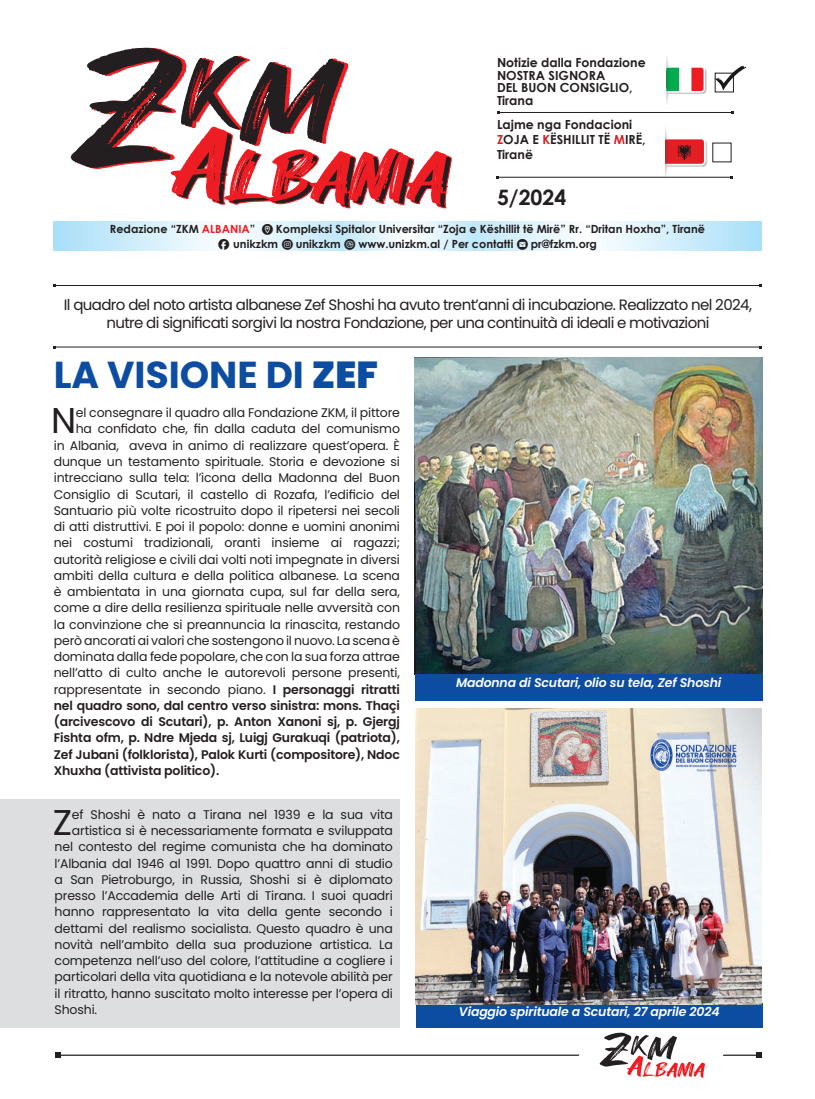
<style>
.page{position:relative;width:815px;height:1099px;background:#fff}
.page>*{position:absolute;margin:0;border:0;box-sizing:border-box;transform-origin:0 0}
.t1{font:700 37.5px "Poppins";color:#0d4da1}
.t2{font:35.88px "Poppins";color:#231f20}
.t3{font:700 21.25px "Century Gothic";color:#231f20}
.t4{font:15px/18px "Poppins";letter-spacing:-.04em;color:#231f20;text-align:center}
.t5{font:12.5px "Poppins";letter-spacing:-.015em;color:#231f20}
.t6{font:600 12.5px "Poppins";letter-spacing:-.015em;color:#231f20}
.t7{font:700 12.5px/12.5px "Century Gothic";color:#231f20}
.t8{font:italic 600 12.5px "Poppins";letter-spacing:-.015em;color:#fff}
.t9{font:700 11.25px/15px "Century Gothic";color:#231f20;text-align:center}
.s1{color:#d1232a}
.s2{color:#ee1d23}
.s3{font-family:"typeecon";font-weight:400}
.s4{font-weight:900}
.s5{font-weight:600}
</style>
<div class="page">
<div style="left:416px;top:1003px;width:347px;height:24px;background:#0d4da1"></div>
<svg style="left:53px;top:221px;width:709px;height:29px"></svg>
<svg style="left:665px;top:127px;width:43px;height:50px"></svg>
<svg style="left:666px;top:60px;width:41px;height:45px"></svg>
<img style="left:666px;top:66px;width:4px;height:27px">
<svg style="left:714px;top:66px;width:32px;height:24px"></svg>
<svg style="left:71px;top:47px;width:381px;height:162px"></svg>
<hr style="left:58px;top:1054px;width:701px;height:1px;background:#231f20">
<svg style="left:757px;top:1052px;width:5px;height:5px"></svg>
<svg style="left:56px;top:1052px;width:5px;height:5px"></svg>
<svg style="left:568px;top:1032px;width:165px;height:45px"></svg>
<img style="left:415px;top:357px;width:347px;height:316px">
<img style="left:416px;top:709px;width:346px;height:295px">
<hr style="left:54px;top:285px;width:707px;height:1px;background:#231f20">
<hr style="left:54px;top:347px;width:707px;height:1px;background:#231f20">
<div style="left:0;top:799px;width:400px;height:228px;background:#dddee0"></div>
<div style="left:415px;top:673px;width:347px;height:27px;background:#0d4da1"></div>
<hr style="left:498px;top:112px;width:234px;height:1px;background:#231f20">
<hr style="left:497px;top:177px;width:234px;height:1px;background:#231f20">
<p class="t7" style="left:497px;top:56px;width:150px">Notizie dalla Fondazione<br>NOSTRA SIGNORA<br>DEL BUON CONSIGLIO,<br>Tirana</p>
<p class="t7" style="left:497px;top:117px;width:150px;line-height:15px">Lajme nga Fondacioni<br><span class="s1">Z</span>OJA E <span class="s1">K</span>ËSHILLIT TË <span class="s1">M</span>IRË,<br>Tiranë</p>
<h3 class="t3" style="left:497px;top:181px;width:71px">5/2024</h3>
<p class="t9" style="left:110px;top:221px;width:597px">Redazione “ZKM <span class="s2">ALBANIA</span>” <span class="s3">M</span> Kompleksi Spitalor Universitar “Zoja e Këshillit të Mirë” Rr. “Dritan Hoxha”, Tiranë<br><span class="s3">F</span> unikzkm <span class="s3">I</span> unikzkm <span class="s3">D</span> www.unizkm.al / Per contatti <span class="s3">E</span> pr@fzkm.org</p>
<p class="t4" style="left:64px;top:296px;width:690px">Il quadro del noto artista albanese Zef Shoshi ha avuto trent’anni di incubazione. Realizzato nel 2024, nutre di significati sorgivi la nostra Fondazione, per una continuità di ideali e motivazioni</p>
<h1 class="t1" style="left:54px;top:353px;width:326px">LA VISIONE DI <span class="s4">ZEF</span></h1>
<h2 class="t2" style="left:51px;top:400px;width:27px">N</h2>
<p class="t5" style="left:76px;top:405px;width:326px">el consegnare il quadro alla Fondazione ZKM, il pittore</p>
<p class="t5" style="left:76px;top:422px;width:326px">ha confidato che, fin dalla caduta del comunismo</p>
<p class="t5" style="left:54px;top:438px;width:348px">in Albania, aveva in animo di realizzare quest’opera. È</p>
<p class="t5" style="left:54px;top:454px;width:348px">dunque un testamento spirituale. Storia e devozione si</p>
<p class="t5" style="left:54px;top:470px;width:348px">intrecciano sulla tela: l’icona della Madonna del Buon</p>
<p class="t5" style="left:54px;top:487px;width:348px">Consiglio di Scutari, il castello di Rozafa, l’edificio del</p>
<p class="t5" style="left:54px;top:503px;width:348px">Santuario più volte ricostruito dopo il ripetersi nei secoli</p>
<p class="t5" style="left:54px;top:519px;width:348px">di atti distruttivi. E poi il popolo: donne e uomini anonimi</p>
<p class="t5" style="left:54px;top:535px;width:348px">nei costumi tradizionali, oranti insieme ai ragazzi;</p>
<p class="t5" style="left:54px;top:552px;width:348px">autorità religiose e civili dai volti noti impegnate in diversi</p>
<p class="t5" style="left:54px;top:568px;width:348px">ambiti della cultura e della politica albanese. La scena</p>
<p class="t5" style="left:54px;top:584px;width:348px">è ambientata in una giornata cupa, sul far della sera,</p>
<p class="t5" style="left:54px;top:600px;width:348px">come a dire della resilienza spirituale nelle avversità con</p>
<p class="t5" style="left:54px;top:617px;width:348px">la convinzione che si preannuncia la rinascita, restando</p>
<p class="t5" style="left:54px;top:633px;width:348px">però ancorati ai valori che sostengono il nuovo. La scena è</p>
<p class="t5" style="left:54px;top:649px;width:348px">dominata dalla fede popolare, che con la sua forza attrae</p>
<p class="t5" style="left:54px;top:665px;width:348px">nell’atto di culto anche le autorevoli persone presenti,</p>
<p class="t5" style="left:54px;top:682px;width:348px">rappresentate in secondo piano. <span class="s5">I personaggi ritratti</span></p>
<p class="t6" style="left:54px;top:698px;width:348px">nel quadro sono, dal centro verso sinistra: mons. Thaçi</p>
<p class="t6" style="left:54px;top:714px;width:348px">(arcivescovo di Scutari), p. Anton Xanoni sj, p. Gjergj</p>
<p class="t6" style="left:54px;top:730px;width:348px">Fishta ofm, p. Ndre Mjeda sj, Luigj Gurakuqi (patriota),</p>
<p class="t6" style="left:54px;top:747px;width:348px">Zef Jubani (folklorista), Palok Kurti (compositore), Ndoc</p>
<p class="t6" style="left:54px;top:763px;width:167px">Xhuxha (attivista politico).</p>
<h2 class="t2" style="left:53px;top:801px;width:21px">Z</h2>
<p class="t5" style="left:72px;top:807px;width:322px">ef Shoshi è nato a Tirana nel 1939 e la sua vita</p>
<p class="t5" style="left:72px;top:823px;width:322px">artistica si è necessariamente formata e sviluppata</p>
<p class="t5" style="left:55px;top:839px;width:340px">nel contesto del regime comunista che ha dominato</p>
<p class="t5" style="left:55px;top:856px;width:340px">l’Albania dal 1946 al 1991. Dopo quattro anni di studio</p>
<p class="t5" style="left:55px;top:872px;width:340px">a San Pietroburgo, in Russia, Shoshi si è diplomato</p>
<p class="t5" style="left:55px;top:888px;width:340px">presso l’Accademia delle Arti di Tirana. I suoi quadri</p>
<p class="t5" style="left:55px;top:904px;width:340px">hanno rappresentato la vita della gente secondo i</p>
<p class="t5" style="left:55px;top:921px;width:340px">dettami del realismo socialista. Questo quadro è una</p>
<p class="t5" style="left:55px;top:937px;width:340px">novità nell’ambito della sua produzione artistica. La</p>
<p class="t5" style="left:55px;top:953px;width:340px">competenza nell’uso del colore, l’attitudine a cogliere i</p>
<p class="t5" style="left:55px;top:969px;width:340px">particolari della vita quotidiana e la notevole abilità per</p>
<p class="t5" style="left:55px;top:986px;width:340px">il ritratto, hanno suscitato molto interesse per l’opera di</p>
<p class="t5" style="left:55px;top:1002px;width:44px">Shoshi.</p>
<p class="t8" style="left:456px;top:675px;width:267px">Madonna di Scutari, olio su tela, Zef Shoshi</p>
<p class="t8" style="left:459px;top:1004px;width:262px">Viaggio spirituale a Scutari, 27 aprile 2024</p>
</div>
